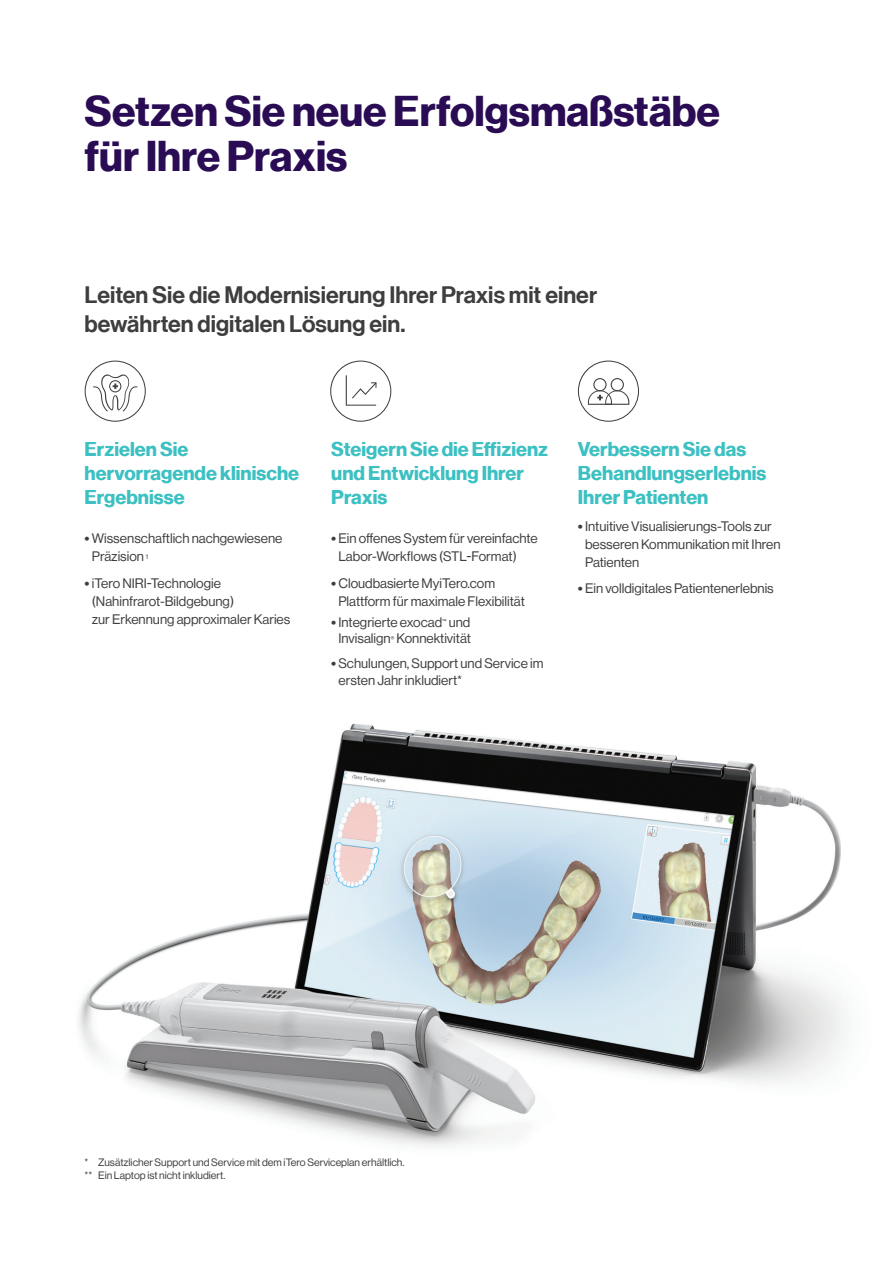
<style>
.page{position:relative;width:893px;height:1263px;background:#fff}
.page>*{position:absolute;margin:0;border:0;box-sizing:border-box;transform-origin:0 0}
.t1{font:42px/45px "N Haas Grotesk DS Pro 75 Bd";color:#2a0c54}
.t2{font:23.25px/28.5px "N Haas Grotesk DS Pro 65 Md";color:#3e3e3f}
.t3{font:19.5px/24px "N Haas Grotesk DS Pro 75 Bd";color:#3cc0c2}
.t4{font:13.5px/18px "Neue Haas Display";color:#3e3e3f}
.t5{font:10.5px/13.2px "Neue Haas Display";color:#3e3e3f}
.s1{font-family:"N Haas Grotesk DS Pro 75 Bd"}
</style>
<div class="page">
<img style="left:78px;top:723px;width:772px;height:425px">
<svg style="left:85px;top:361px;width:61px;height:61px"></svg>
<svg style="left:330px;top:361px;width:61px;height:61px"></svg>
<svg style="left:578px;top:361px;width:61px;height:61px"></svg>
<h1 class="t1" style="left:85px;top:89px;width:637px">Setzen Sie neue Erfolgsmaßstäbe für Ihre Praxis</h1>
<h2 class="t2" style="left:85px;top:281px;width:514px">Leiten Sie die Modernisierung Ihrer Praxis mit einer bewährten digitalen Lösung ein.</h2>
<h3 class="t3" style="left:85px;top:437px;width:216px">Erzielen Sie hervorragende klinische<br>Ergebnisse</h3>
<p class="t4" style="left:92px;top:530px;width:192px;text-indent:-7px"><span class="s1">•</span> Wissenschaftlich nachgewiesene<br>Präzision <sup>1</sup></p>
<p class="t4" style="left:92px;top:574px;width:200px;text-indent:-7px"><span class="s1">•</span> iTero NIRI-Technologie (Nahinfrarot-Bildgebung)<br>zur Erkennung approximaler Karies</p>
<h3 class="t3" style="left:331px;top:437px;width:218px">Steigern Sie die Effizienz und Entwicklung Ihrer<br>Praxis</h3>
<p class="t4" style="left:338px;top:530px;width:201px;text-indent:-7px"><span class="s1">•</span> Ein offenes System für vereinfachte<br>Labor-Workflows (STL-Format)</p>
<p class="t4" style="left:338px;top:574px;width:188px;text-indent:-7px"><span class="s1">•</span> Cloudbasierte MyiTero.com<br>Plattform für maximale Flexibilität</p>
<p class="t4" style="left:331px;top:614px;width:141px;line-height:16.5px;text-align:center"><span class="s1">•</span> Integrierte exocad<sup>™</sup> und<br>Invisalign<sup>®</sup> Konnektivität</p>
<p class="t4" style="left:338px;top:655px;width:206px;line-height:16.5px;text-indent:-7px"><span class="s1">•</span> Schulungen, Support und Service im ersten Jahr inkludiert*</p>
<h3 class="t3" style="left:578px;top:437px;width:190px">Verbessern Sie das<br>Behandlungserlebnis<br>Ihrer Patienten</h3>
<p class="t4" style="left:585px;top:517px;width:197px;text-indent:-7px"><span class="s1">•</span> Intuitive Visualisierungs-Tools zur besseren Kommunikation mit Ihren<br>Patienten</p>
<p class="t4" style="left:578px;top:579px;width:197px"><span class="s1">•</span> Ein volldigitales Patientenerlebnis</p>
<p class="t5" style="left:85px;top:1155px;width:321px">* Zusätzlicher Support und Service mit dem iTero Serviceplan erhältlich. ** Ein Laptop ist nicht inkludiert.</p>
</div>
